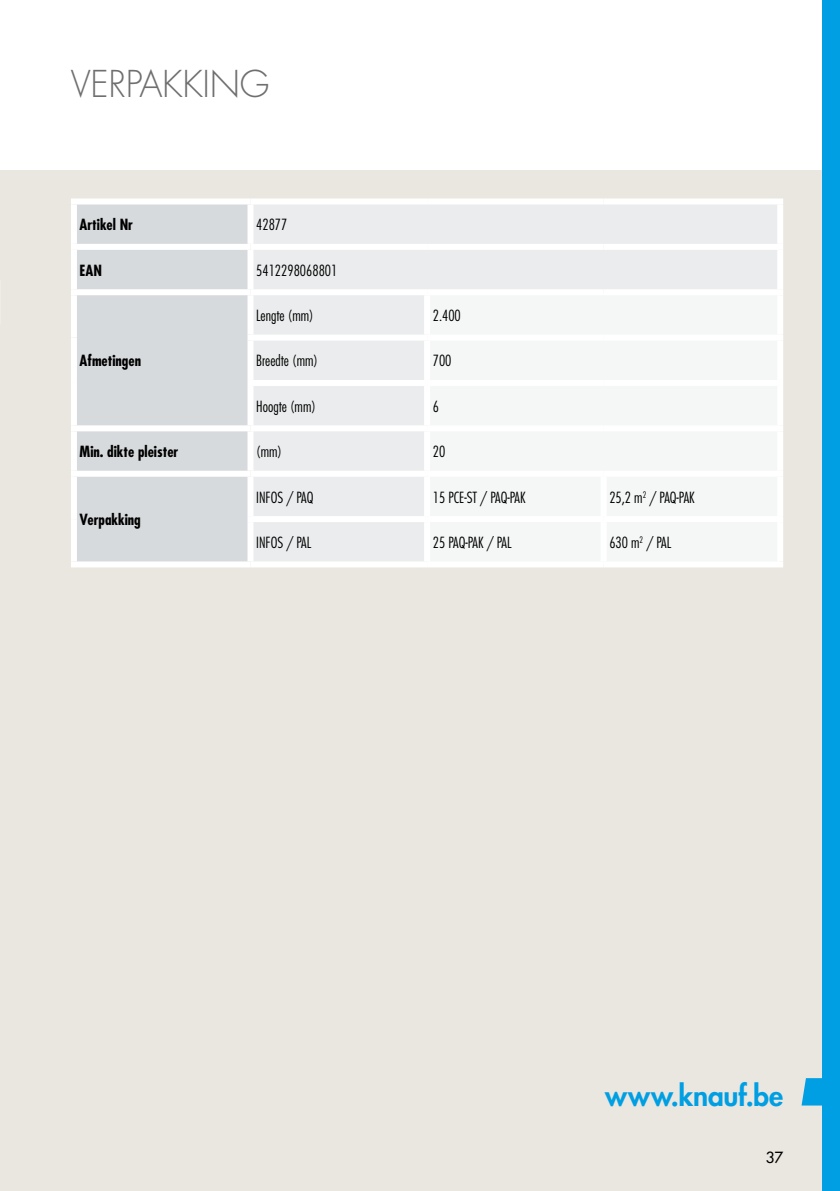
<style>
.page{position:relative;width:840px;height:1191px;background:#fff}
.page>*{position:absolute;margin:0;border:0;box-sizing:border-box;transform-origin:0 0}
.t1{font:300 36px "Futura Std";letter-spacing:-.01em;color:#706f6f}
.t2{font:800 28px "Futura Std";letter-spacing:-.005em;color:#009fe3}
.t3{font:300 condensed 15px "Futura Std";color:#000}
.t4{font:700 condensed 15px "Futura Std";color:#000}
.t5{font:500 15px "Futura Std";color:#000}
</style>
<div class="page">
<div style="left:0;top:170px;width:839px;height:1021px;background:#eae7e0"></div>
<div style="left:822px;top:0;width:17px;height:1191px;background:#009fe3"></div>
<div style="left:77px;top:204px;width:170px;height:357px;background:#d7dadc"></div>
<div style="left:253px;top:204px;width:523px;height:357px;background:#ebeced"></div>
<div style="left:430px;top:295px;width:346px;height:266px;background:#f5f6f6"></div>
<div style="left:71px;top:198px;width:179px;height:6px;background:#fff"></div>
<div style="left:71px;top:204px;width:6px;height:40px;background:#fff"></div>
<div style="left:250px;top:198px;width:177px;height:6px;background:#fff"></div>
<div style="left:247px;top:204px;width:6px;height:40px;background:#fff"></div>
<div style="left:427px;top:198px;width:176px;height:6px;background:#fff"></div>
<div style="left:603px;top:198px;width:179px;height:6px;background:#fff"></div>
<div style="left:776px;top:204px;width:6px;height:40px;background:#fff"></div>
<div style="left:71px;top:244px;width:179px;height:6px;background:#fff"></div>
<div style="left:71px;top:250px;width:6px;height:39px;background:#fff"></div>
<div style="left:250px;top:244px;width:177px;height:6px;background:#fff"></div>
<div style="left:247px;top:250px;width:6px;height:39px;background:#fff"></div>
<div style="left:427px;top:244px;width:176px;height:6px;background:#fff"></div>
<div style="left:603px;top:244px;width:179px;height:6px;background:#fff"></div>
<div style="left:776px;top:250px;width:6px;height:39px;background:#fff"></div>
<div style="left:71px;top:295px;width:6px;height:42px;background:#fff"></div>
<div style="left:247px;top:295px;width:6px;height:39px;background:#fff"></div>
<div style="left:424px;top:295px;width:6px;height:39px;background:#fff"></div>
<div style="left:776px;top:295px;width:6px;height:39px;background:#fff"></div>
<div style="left:71px;top:337px;width:6px;height:46px;background:#fff"></div>
<div style="left:247px;top:340px;width:6px;height:40px;background:#fff"></div>
<div style="left:424px;top:340px;width:6px;height:40px;background:#fff"></div>
<div style="left:776px;top:340px;width:6px;height:40px;background:#fff"></div>
<div style="left:71px;top:383px;width:6px;height:42px;background:#fff"></div>
<div style="left:247px;top:386px;width:6px;height:39px;background:#fff"></div>
<div style="left:424px;top:386px;width:6px;height:39px;background:#fff"></div>
<div style="left:776px;top:386px;width:6px;height:39px;background:#fff"></div>
<div style="left:71px;top:431px;width:6px;height:40px;background:#fff"></div>
<div style="left:247px;top:431px;width:6px;height:40px;background:#fff"></div>
<div style="left:424px;top:431px;width:6px;height:40px;background:#fff"></div>
<div style="left:776px;top:431px;width:6px;height:40px;background:#fff"></div>
<div style="left:71px;top:477px;width:6px;height:42px;background:#fff"></div>
<div style="left:247px;top:477px;width:6px;height:39px;background:#fff"></div>
<div style="left:424px;top:477px;width:6px;height:39px;background:#fff"></div>
<div style="left:600px;top:477px;width:6px;height:39px;background:#fff"></div>
<div style="left:776px;top:477px;width:6px;height:39px;background:#fff"></div>
<div style="left:71px;top:519px;width:6px;height:42px;background:#fff"></div>
<div style="left:247px;top:522px;width:6px;height:39px;background:#fff"></div>
<div style="left:424px;top:522px;width:6px;height:39px;background:#fff"></div>
<div style="left:600px;top:522px;width:6px;height:39px;background:#fff"></div>
<div style="left:776px;top:522px;width:6px;height:39px;background:#fff"></div>
<div style="left:71px;top:289px;width:179px;height:6px;background:#fff"></div>
<div style="left:250px;top:289px;width:177px;height:6px;background:#fff"></div>
<div style="left:427px;top:289px;width:176px;height:6px;background:#fff"></div>
<div style="left:603px;top:289px;width:179px;height:6px;background:#fff"></div>
<div style="left:247px;top:334px;width:180px;height:6px;background:#fff"></div>
<div style="left:427px;top:334px;width:176px;height:6px;background:#fff"></div>
<div style="left:603px;top:334px;width:179px;height:6px;background:#fff"></div>
<div style="left:247px;top:380px;width:180px;height:6px;background:#fff"></div>
<div style="left:427px;top:380px;width:176px;height:6px;background:#fff"></div>
<div style="left:603px;top:380px;width:179px;height:6px;background:#fff"></div>
<div style="left:71px;top:425px;width:179px;height:6px;background:#fff"></div>
<div style="left:250px;top:425px;width:177px;height:6px;background:#fff"></div>
<div style="left:427px;top:425px;width:176px;height:6px;background:#fff"></div>
<div style="left:603px;top:425px;width:179px;height:6px;background:#fff"></div>
<div style="left:71px;top:471px;width:179px;height:6px;background:#fff"></div>
<div style="left:250px;top:471px;width:177px;height:6px;background:#fff"></div>
<div style="left:427px;top:471px;width:176px;height:6px;background:#fff"></div>
<div style="left:603px;top:471px;width:179px;height:6px;background:#fff"></div>
<div style="left:247px;top:516px;width:180px;height:6px;background:#fff"></div>
<div style="left:427px;top:516px;width:176px;height:6px;background:#fff"></div>
<div style="left:603px;top:516px;width:179px;height:6px;background:#fff"></div>
<div style="left:71px;top:561px;width:179px;height:6px;background:#fff"></div>
<div style="left:250px;top:561px;width:177px;height:6px;background:#fff"></div>
<div style="left:427px;top:561px;width:176px;height:6px;background:#fff"></div>
<div style="left:603px;top:561px;width:179px;height:6px;background:#fff"></div>
<svg style="left:801px;top:1078px;width:21px;height:27px"></svg>
<h1 class="t1" style="left:71px;top:62px;width:200px">VERPAKKING</h1>
<p class="t4" style="left:80px;top:215px;width:55px">Artikel Nr</p>
<p class="t3" style="left:256px;top:216px;width:33px">42877</p>
<p class="t4" style="left:80px;top:261px;width:24px">EAN</p>
<p class="t3" style="left:256px;top:261px;width:83px">5412298068801</p>
<p class="t4" style="left:80px;top:352px;width:63px">Afmetingen</p>
<p class="t3" style="left:256px;top:307px;width:59px">Lengte (mm)</p>
<p class="t3" style="left:432px;top:307px;width:30px">2.400</p>
<p class="t3" style="left:256px;top:352px;width:63px">Breedte (mm)</p>
<p class="t3" style="left:432px;top:352px;width:20px">700</p>
<p class="t3" style="left:256px;top:397px;width:61px">Hoogte (mm)</p>
<p class="t3" style="left:432px;top:397px;width:8px">6</p>
<p class="t4" style="left:80px;top:442px;width:100px">Min. dikte pleister</p>
<p class="t3" style="left:256px;top:443px;width:27px">(mm)</p>
<p class="t3" style="left:432px;top:443px;width:14px">20</p>
<p class="t4" style="left:80px;top:510px;width:63px">Verpakking</p>
<p class="t3" style="left:256px;top:488px;width:59px">INFOS / PAQ</p>
<p class="t3" style="left:432px;top:488px;width:94px">15 PCE-ST / PAQ-PAK</p>
<p class="t3" style="left:609px;top:488px;width:87px">25,2 m<sup>2</sup> / PAQ-PAK</p>
<p class="t3" style="left:256px;top:533px;width:56px">INFOS / PAL</p>
<p class="t3" style="left:432px;top:533px;width:80px">25 PAQ-PAK / PAL</p>
<p class="t3" style="left:609px;top:533px;width:63px">630 m<sup>2</sup> / PAL</p>
<h2 class="t2" style="left:604px;top:1077px;width:179px">www.knauf.be</h2>
<p class="t5" style="left:765px;top:1147px;width:19px">37</p>
</div>
